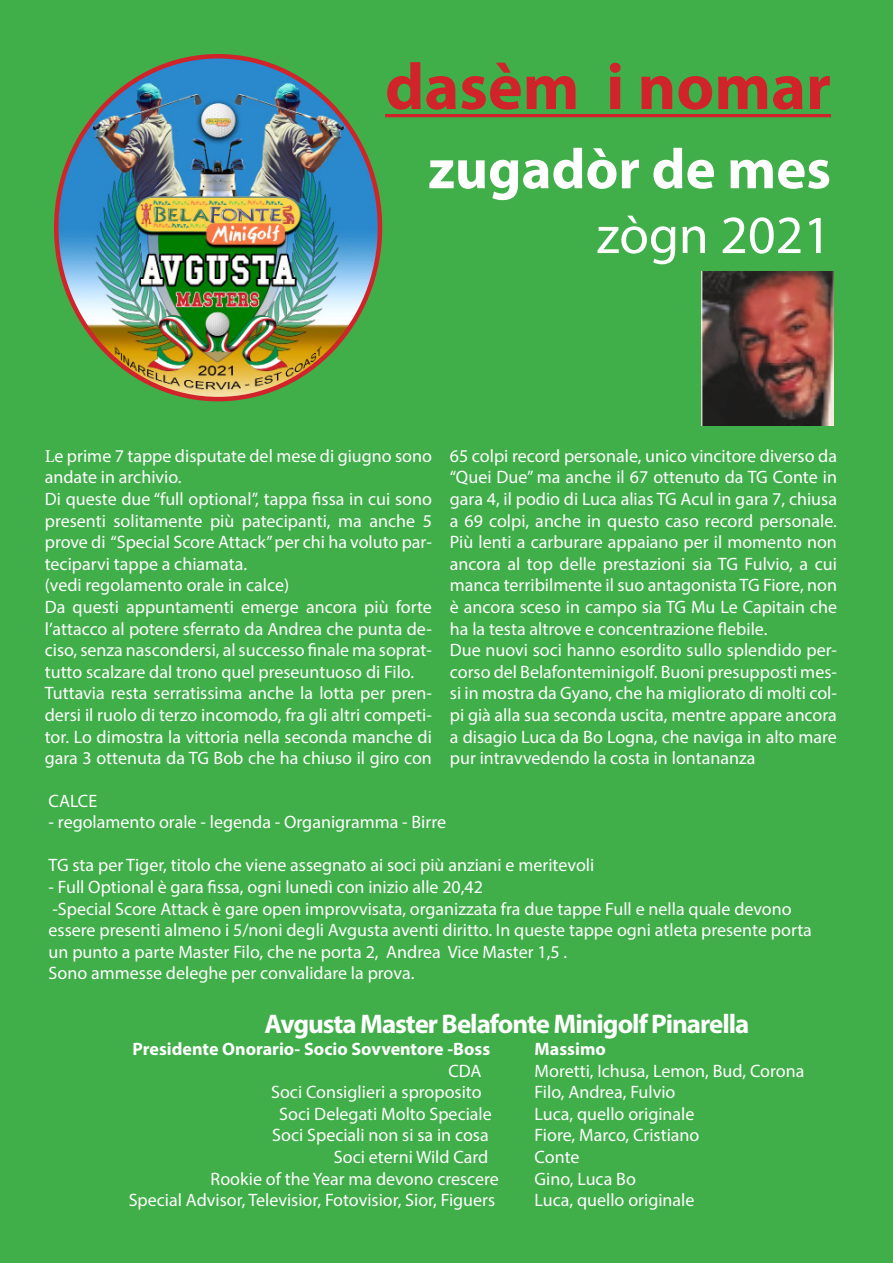
<style>
.page{position:relative;width:893px;height:1263px;background:#40ae49}
.page>*{position:absolute;margin:0;border:0;box-sizing:border-box;transform-origin:0 0}
.t1{font:700 66px "Myriad Pro";color:#d1232a}
.t2{font:700 57px "Myriad Pro";color:#fff}
.t3{font:54px "Myriad Pro";color:#fff}
.t4{font:700 27px "Myriad Pro";letter-spacing:-.04em;color:#fff}
.t5{font:18px/21.6px "Myriad Pro";color:#fff;text-align:justify}
.t6{font:700 18px "Myriad Pro";color:#fff}
.s1{font-family:"Minion Pro"}
</style>
<div class="page">
<img style="left:56px;top:56px;width:324px;height:343px">
<hr style="left:385px;top:114px;width:446px;height:3px;background:#d1232a">
<img style="left:702px;top:271px;width:131px;height:154px">
<p class="t1" style="left:385px;top:44px;width:447px">dasèm i nomar</p>
<p class="t2" style="left:428px;top:132px;width:404px">zugadòr de mes</p>
<p class="t3" style="left:597px;top:202px;width:236px">zògn 2021</p>
<p class="t5" style="left:45px;top:445px;width:389px"><span class="s1">L</span>e prime 7 tappe disputate del mese di giugno sono andate in archivio.</p>
<p class="t5" style="left:45px;top:488px;width:389px">Di queste due “full optional”, tappa fissa in cui sono presenti solitamente più patecipanti, ma anche 5 prove di “Special Score Attack” per chi ha voluto par&shy;teciparvi tappe a chiamata.</p>
<p class="t5" style="left:45px;top:574px;width:246px">(vedi regolamento orale in calce)</p>
<p class="t5" style="left:45px;top:596px;width:389px">Da questi appuntamenti emerge ancora più forte l’attacco al potere sferrato da Andrea che punta de&shy;ciso, senza nascondersi, al successo finale ma soprat&shy;tutto scalzare dal trono quel preseuntuoso di Filo.</p>
<p class="t5" style="left:45px;top:682px;width:389px">Tuttavia resta serratissima anche la lotta per pren&shy;dersi il ruolo di terzo incomodo, fra gli altri competi&shy;tor. Lo dimostra la vittoria nella seconda manche di gara 3 ottenuta da TG Bob che ha chiuso il giro con</p>
<p class="t5" style="left:450px;top:445px;width:389px">65 colpi record personale, unico vincitore diverso da “Quei Due” ma anche il 67 ottenuto da TG Conte in gara 4, il podio di Luca alias TG Acul in gara 7, chiusa a 69 colpi, anche in questo caso record personale.<br>Più lenti a carburare appaiano per il momento non ancora al top delle prestazioni sia TG Fulvio, a cui manca terribilmente il suo antagonista TG Fiore, non è ancora sceso in campo sia TG Mu Le Capitain che ha la testa altrove e concentrazione flebile.</p>
<p class="t5" style="left:450px;top:639px;width:389px">Due nuovi soci hanno esordito sullo splendido per&shy;corso del Belafonteminigolf. Buoni presupposti mes&shy;si in mostra da Gyano, che ha migliorato di molti col&shy;pi già alla sua seconda uscita, mentre appare ancora a disagio Luca da Bo Logna, che naviga in alto mare pur intravvedendo la costa in lontananza</p>
<p class="t5" style="left:49px;top:789px;width:50px">CALCE</p>
<p class="t5" style="left:49px;top:811px;width:399px">- regolamento orale - legenda - Organigramma - Birre</p>
<p class="t5" style="left:49px;top:854px;width:547px">TG sta per Tiger, titolo che viene assegnato ai soci più anziani e meritevoli</p>
<p class="t5" style="left:49px;top:876px;width:436px">- Full Optional è gara fissa, ogni lunedì con inizio alle 20,42</p>
<p class="t5" style="left:49px;top:897px;width:765px;text-align:left">-Special Score Attack è gare open improvvisata, organizzata fra due tappe Full e nella quale devono essere presenti almeno i 5/noni degli Avgusta aventi diritto. In queste tappe ogni atleta presente porta un punto a parte Master Filo, che ne porta 2, Andrea Vice Master 1,5 .</p>
<p class="t5" style="left:49px;top:962px;width:367px">Sono ammesse deleghe per convalidare la prova.</p>
<p class="t4" style="left:265px;top:1007px;width:486px">Avgusta Master Belafonte Minigolf Pinarella</p>
<p class="t6" style="left:133px;top:1037px;width:359px">Presidente Onorario- Socio Sovventore -Boss</p>
<p class="t6" style="left:535px;top:1037px;width:73px">Massimo</p>
<p class="t5" style="left:448px;top:1059px;width:35px">CDA</p>
<p class="t5" style="left:535px;top:1059px;width:271px">Moretti, Ichusa, Lemon, Bud, Corona</p>
<p class="t5" style="left:271px;top:1081px;width:212px">Soci Consiglieri a sproposito</p>
<p class="t5" style="left:535px;top:1081px;width:142px">Filo, Andrea, Fulvio</p>
<p class="t5" style="left:279px;top:1103px;width:214px">Soci Delegati Molto Speciale</p>
<p class="t5" style="left:535px;top:1103px;width:161px">Luca, quello originale</p>
<p class="t5" style="left:272px;top:1124px;width:218px">Soci Speciali non si sa in cosa</p>
<p class="t5" style="left:535px;top:1124px;width:166px">Fiore, Marco, Cristiano</p>
<p class="t5" style="left:334px;top:1146px;width:156px">Soci eterni Wild Card</p>
<p class="t5" style="left:535px;top:1146px;width:46px">Conte</p>
<p class="t5" style="left:211px;top:1167px;width:290px">Rookie of the Year ma devono crescere</p>
<p class="t5" style="left:535px;top:1167px;width:103px">Gino, Luca Bo</p>
<p class="t5" style="left:129px;top:1189px;width:368px">Special Advisor, Televisior, Fotovisior, Sior, Figuers</p>
<p class="t5" style="left:535px;top:1189px;width:161px">Luca, quello originale</p>
</div>
